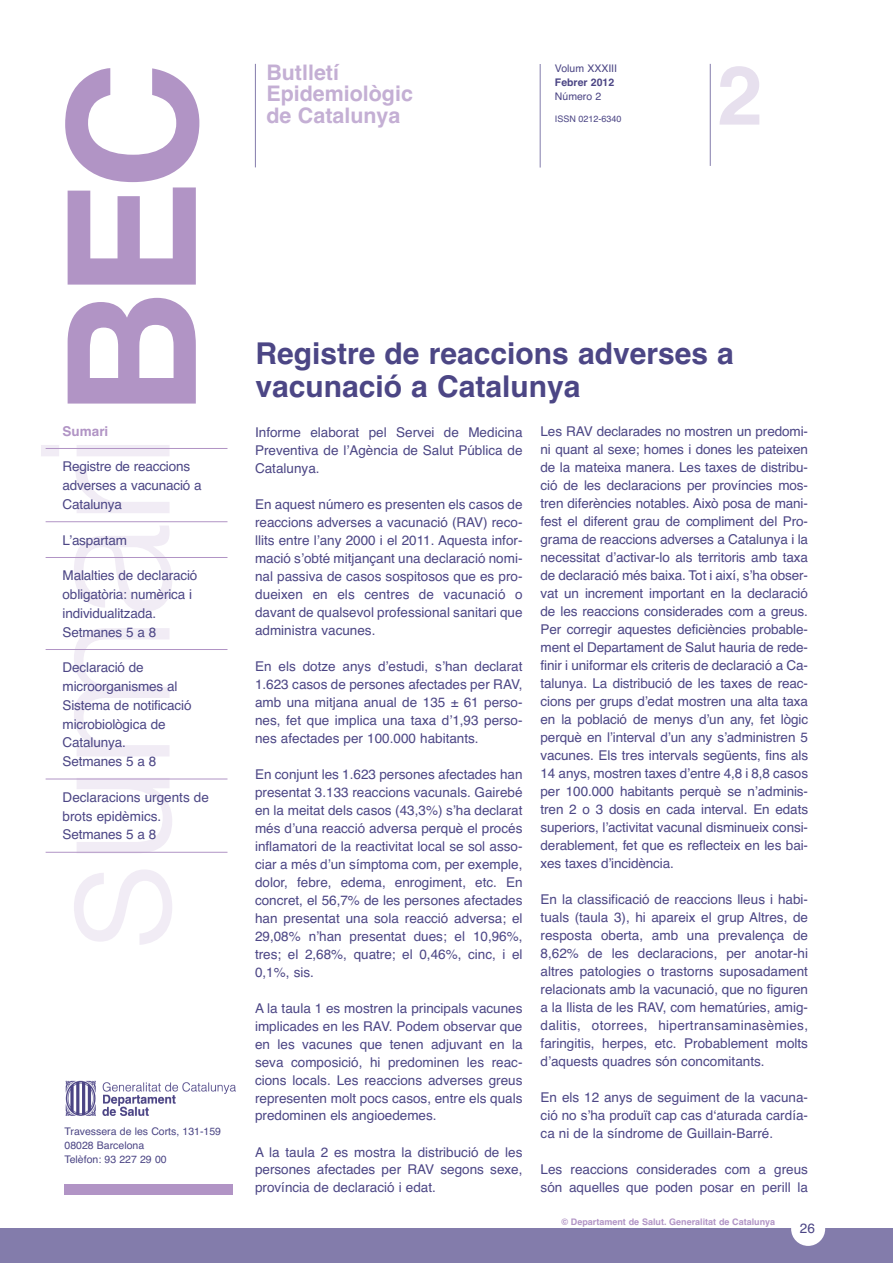
<style>
.page{position:relative;width:893px;height:1263px;background:#fff}
.page>*{position:absolute;margin:0;border:0;box-sizing:border-box;transform-origin:0 0}
.t1{font:700 178.05px "Helvetica";color:#b194c5}
.t2{font:700 82.05px "Helvetica";color:#e7e0ee}
.t3{font:700 30px/33px "Helvetica";color:#4c4685}
.t4{font:700 21.45px/21.5px "Helvetica";color:#c4afd4}
.t5{font:13.5px/18px "Helvetica";color:#4c4685;text-align:justify}
.t6{font:700 13.5px "Helvetica";color:#b194c5}
.t7{font:10.5px/14.2px "Helvetica";color:#4c4685}
.t8{font:700 10.5px "Helvetica";color:#4c4685}
.t9{font:700 9px "Helvetica";color:#b194c5}
.t10{font:9px "Helvetica";color:#4c4685}
</style>
<div class="page">
<div style="left:0;top:1229px;width:892px;height:34px;background:#837cab"></div>
<hr style="left:709px;top:64px;width:1px;height:102px;background:#837cab">
<div style="left:64px;top:1184px;width:169px;height:11px;background:#b194c5"></div>
<hr style="left:255px;top:64px;width:1px;height:103px;background:#837cab">
<img style="left:65px;top:1080px;width:171px;height:36px">
<hr style="left:539px;top:64px;width:1px;height:104px;background:#837cab">
<svg style="left:41px;top:445px;width:131px;height:500px"></svg>
<hr style="left:46px;top:448px;width:181px;height:1px;background:#b194c5">
<hr style="left:46px;top:521px;width:181px;height:1px;background:#b194c5">
<hr style="left:46px;top:557px;width:181px;height:1px;background:#b194c5">
<hr style="left:46px;top:649px;width:181px;height:1px;background:#b194c5">
<hr style="left:46px;top:779px;width:181px;height:1px;background:#b194c5">
<hr style="left:46px;top:852px;width:181px;height:1px;background:#b194c5">
<div style="left:791px;top:1212px;width:34px;height:34px;background:#fff;border-radius:50%"></div>
<h1 class="t1" style="left:68px;top:418px;width:358px;rotate:-90deg">BEC</h1>
<h3 class="t4" style="left:266px;top:64px;width:148px">Butlletí<br>Epidemiològic de Catalunya</h3>
<p class="t7" style="left:555px;top:62px;width:64px">Volum XXXIII</p>
<p class="t8" style="left:555px;top:78px;width:61px">Febrer 2012</p>
<p class="t7" style="left:555px;top:90px;width:48px">Número 2</p>
<p class="t10" style="left:555px;top:116px;width:68px">ISSN 0212-6340</p>
<h2 class="t2" style="left:717px;top:66px;width:47px">2</h2>
<h3 class="t3" style="left:255px;top:340px;width:480px">Registre de reaccions adverses a vacunació a Catalunya</h3>
<p class="t6" style="left:63px;top:426px;width:47px">Sumari</p>
<p class="t5" style="left:63px;top:459px;width:140px;line-height:18.8px;text-align:left">Registre de reaccions adverses a vacunació a<br>Catalunya</p>
<p class="t5" style="left:63px;top:532px;width:66px">Lʼaspartam</p>
<p class="t5" style="left:63px;top:568px;width:136px;line-height:18.8px;text-align:left">Malalties de declaració obligatòria: numèrica i individualitzada.<br>Setmanes 5 a 8</p>
<p class="t5" style="left:63px;top:660px;width:130px;line-height:18.8px;text-align:left">Declaració de microorganismes al<br>Sistema de notificació microbiològica de<br>Catalunya.<br>Setmanes 5 a 8</p>
<p class="t5" style="left:63px;top:789px;width:148px;line-height:18.8px;text-align:left">Declaracions urgents de brots epidèmics.<br>Setmanes 5 a 8</p>
<p class="t7" style="left:64px;top:1125px;width:158px">Travessera de les Corts, 131-159<br>08028 Barcelona<br>Telèfon: 93 227 29 00</p>
<p class="t5" style="left:255px;top:424px;width:269px">Informe elaborat pel Servei de Medicina Preventiva de lʼAgència de Salut Pública de Catalunya.</p>
<p class="t5" style="left:255px;top:496px;width:269px">En aquest número es presenten els casos de reaccions adverses a vacunació (RAV) reco&shy;llits entre lʼany 2000 i el 2011. Aquesta infor&shy;mació sʼobté mitjançant una declaració nomi&shy;nal passiva de casos sospitosos que es pro&shy;dueixen en els centres de vacunació o davant de qualsevol professional sanitari que administra vacunes.</p>
<p class="t5" style="left:255px;top:658px;width:269px">En els dotze anys dʼestudi, sʼhan declarat 1.623 casos de persones afectades per RAV, amb una mitjana anual de 135 ± 61 perso&shy;nes, fet que implica una taxa dʼ1,93 perso&shy;nes afectades per 100.000 habitants.</p>
<p class="t5" style="left:255px;top:766px;width:269px">En conjunt les 1.623 persones afectades han presentat 3.133 reaccions vacunals. Gairebé en la meitat dels casos (43,3%) sʼha declarat més dʼuna reacció adversa perquè el procés inflamatori de la reactivitat local se sol asso&shy;ciar a més dʼun símptoma com, per exemple, dolor, febre, edema, enrogiment, etc. En concret, el 56,7% de les persones afectades han presentat una sola reacció adversa; el 29,08% nʼhan presentat dues; el 10,96%, tres; el 2,68%, quatre; el 0,46%, cinc, i el 0,1%, sis.</p>
<p class="t5" style="left:255px;top:1000px;width:269px">A la taula 1 es mostren la principals vacunes implicades en les RAV. Podem observar que en les vacunes que tenen adjuvant en la seva composició, hi predominen les reac&shy;cions locals. Les reaccions adverses greus representen molt pocs casos, entre els quals predominen els angioedemes.</p>
<p class="t5" style="left:255px;top:1144px;width:269px">A la taula 2 es mostra la distribució de les persones afectades per RAV segons sexe, província de declaració i edat.</p>
<p class="t5" style="left:540px;top:424px;width:269px">Les RAV declarades no mostren un predomi&shy;ni quant al sexe; homes i dones les pateixen de la mateixa manera. Les taxes de distribu&shy;ció de les declaracions per províncies mos&shy;tren diferències notables. Això posa de mani&shy;fest el diferent grau de compliment del Pro - grama de reaccions adverses a Cata lunya i la necessitat dʼactivar-lo als territoris amb taxa de declaració més baixa. Tot i així, sʼha ob ser - vat un increment important en la declaració de les reaccions considerades com a greus.<br>Per corregir aquestes deficiències probable&shy;ment el Departament de Salut hauria de rede&shy;finir i uniformar els criteris de declaració a Ca - ta lunya. La distribució de les taxes de reac&shy;cions per grups dʼedat mostren una alta taxa en la població de menys dʼun any, fet lògic perquè en lʼinterval dʼun any sʼadministren 5 vacunes. Els tres intervals següents, fins als 14 anys, mostren taxes dʼentre 4,8 i 8,8 casos per 100.000 habitants perquè se nʼadminis&shy;tren 2 o 3 dosis en cada interval. En edats superiors, lʼactivitat vacunal disminueix consi&shy;derablement, fet que es reflecteix en les bai&shy;xes taxes dʼincidència.</p>
<p class="t5" style="left:540px;top:892px;width:269px">En la classificació de reaccions lleus i habi&shy;tuals (taula 3), hi apareix el grup Altres, de resposta oberta, amb una prevalença de 8,62% de les declaracions, per anotar-hi altres patologies o trastorns suposadament relacionats amb la vacunació, que no figuren a la llista de les RAV, com hematúries, amig&shy;dalitis, otorrees, hipertransaminasèmies, faringitis, herpes, etc. Probablement molts dʼaquests quadres són concomitants.</p>
<p class="t5" style="left:540px;top:1090px;width:269px">En els 12 anys de seguiment de la vacuna&shy;ció no sʼha produït cap cas dʻaturada cardía&shy;ca ni de la síndrome de Guillain-Barré.</p>
<p class="t5" style="left:540px;top:1162px;width:269px">Les reaccions considerades com a greus són aquelles que poden posar en perill la</p>
<p class="t9" style="left:561px;top:1218px;width:215px">© Departament de Salut. Generalitat de Catalunya</p>
<p class="t5" style="left:800px;top:1221px;width:17px">26</p>
</div>
